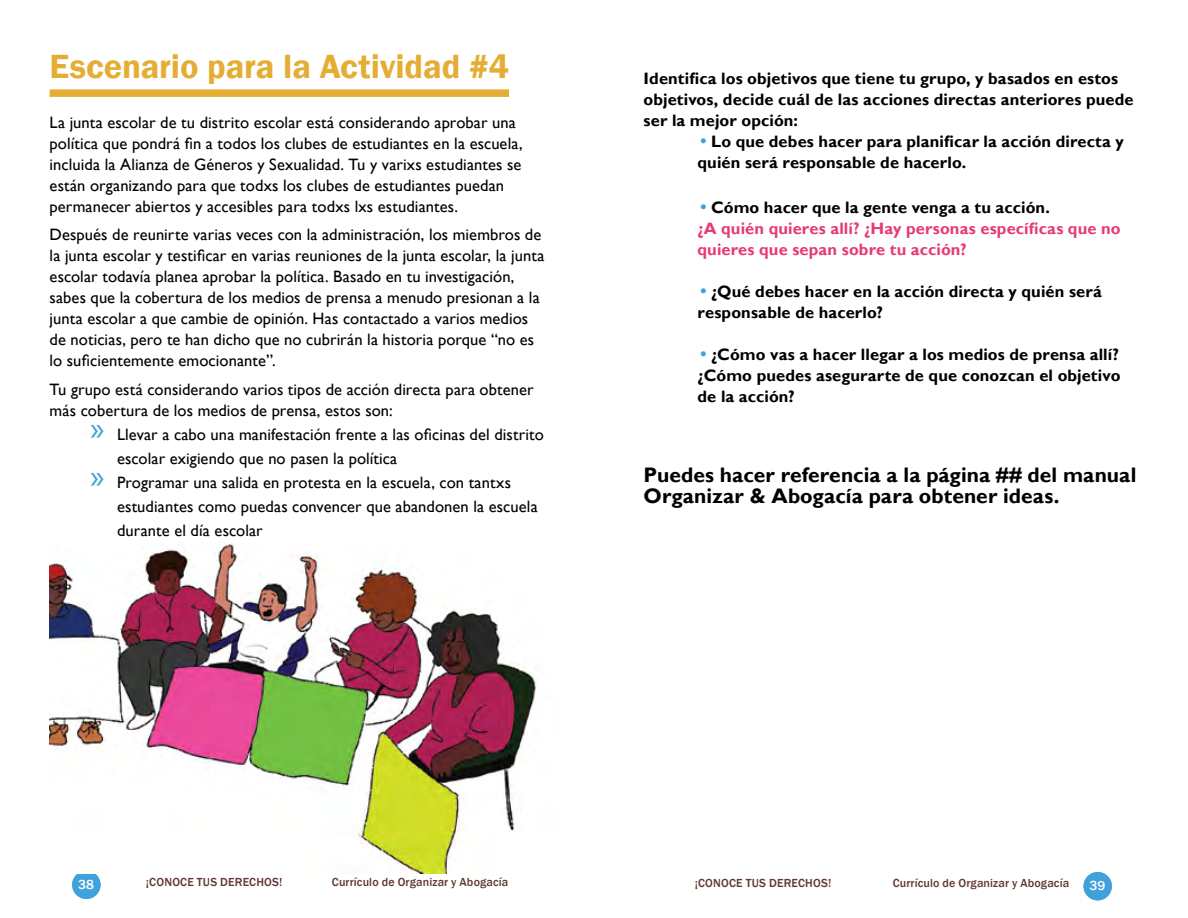
<style>
.page{position:relative;width:1188px;height:918px;background:#fff}
.page>*{position:absolute;margin:0;border:0;box-sizing:border-box;transform-origin:0 0}
.t1{font:600 34.5px "Franklin Gothic";letter-spacing:-.005em;color:#e4ae35}
.t2{font:700 21px/21px "Gill Sans";letter-spacing:.005em;color:#000}
.t3{font:16.5px/21px "Gill Sans";letter-spacing:.005em;color:#000}
.t4{font:700 16.5px/21px "Gill Sans";letter-spacing:.005em;color:#000}
.t5{font:700 16.5px/21px "Gill Sans";letter-spacing:.005em;color:#e63a79}
.t6{font:500 13.5px "Franklin Gothic";color:#fff}
.t7{font:500 12px "Franklin Gothic";letter-spacing:.015em;color:#603832}
.s1{font-family:"Myriad Pro";font-size:34.5px;color:#41a2db}
.s2{font-family:"Franklin Gothic";font-weight:600;font-size:18px;color:#41a2db}
.s3{color:#000}
</style>
<div class="page">
<div style="left:1084px;top:872px;width:28px;height:28px;background:#41a2db;border-radius:50%"></div>
<div style="left:72px;top:871px;width:29px;height:28px;background:#41a2db;border-radius:50%"></div>
<div style="left:50px;top:89px;width:459px;height:8px;background:#e4ae35"></div>
<img style="left:50px;top:543px;width:487px;height:331px">
<h1 class="t1" style="left:50px;top:45px;width:461px">Escenario para la Actividad #4</h1>
<p class="t3" style="left:50px;top:112px;width:475px">La junta escolar de tu distrito escolar está considerando aprobar una política que pondrá fin a todos los clubes de estudiantes en la escuela, incluida la Alianza de Géneros y Sexualidad. Tu y varixs estudiantes se están organizando para que todxs los clubes de estudiantes puedan permanecer abiertos y accesibles para todxs lxs estudiantes.</p>
<p class="t3" style="left:50px;top:225px;width:496px">Después de reunirte varias veces con la administración, los miembros de la junta escolar y testificar en varias reuniones de la junta escolar, la junta escolar todavía planea aprobar la política. Basado en tu investigación, sabes que la cobertura de los medios de prensa a menudo presionan a la junta escolar a que cambie de opinión. Has contactado a varios medios de noticias, pero te han dicho que no cubrirán la historia porque “no es lo suficientemente emocionante”.</p>
<p class="t3" style="left:50px;top:379px;width:486px">Tu grupo está considerando varios tipos de acción directa para obtener más cobertura de los medios de prensa, estos son:</p>
<p class="t3" style="left:90px;top:424px;width:455px"><span class="s1">»</span> Llevar a cabo una manifestación frente a las oficinas del distrito</p>
<p class="t3" style="left:117px;top:448px;width:282px">escolar exigiendo que no pasen la política</p>
<p class="t3" style="left:90px;top:472px;width:422px"><span class="s1">»</span> Programar una salida en protesta en la escuela, con tantxs</p>
<p class="t3" style="left:117px;top:496px;width:422px">estudiantes como puedas convencer que abandonen la escuela</p>
<p class="t3" style="left:117px;top:520px;width:147px">durante el día escolar</p>
<p class="t4" style="left:644px;top:68px;width:491px">Identifica los objetivos que tiene tu grupo, y basados en estos objetivos, decide cuál de las acciones directas anteriores puede ser la mejor opción:</p>
<p class="t4" style="left:698px;top:131px;width:428px"><span class="s2">•</span>Lo que debes hacer para planificar la acción directa y quién será responsable de hacerlo.</p>
<p class="t5" style="left:698px;top:197px;width:425px"><span class="s2">•</span><span class="s3">Cómo hacer que la gente venga a tu acción.<br></span>¿A quién quieres allí? ¿Hay personas específicas que no quieres que sepan sobre tu acción?</p>
<p class="t4" style="left:698px;top:281px;width:406px"><span class="s2">•</span>¿Qué debes hacer en la acción directa y quién será responsable de hacerlo?</p>
<p class="t4" style="left:698px;top:344px;width:424px;text-align:justify"><span class="s2">•</span>¿Cómo vas a hacer llegar a los medios de prensa allí? ¿Cómo puedes asegurarte de que conozcan el objetivo de la acción?</p>
<p class="t2" style="left:644px;top:465px;width:494px">Puedes hacer referencia a la página ## del manual<br>Organizar &amp; Abogacía para obtener ideas.</p>
<p class="t6" style="left:78px;top:876px;width:18px">38</p>
<p class="t7" style="left:146px;top:874px;width:138px">¡CONOCE TUS DERECHOS!</p>
<p class="t7" style="left:332px;top:874px;width:178px">Currículo de Organizar y Abogacía</p>
<p class="t7" style="left:695px;top:875px;width:138px">¡CONOCE TUS DERECHOS!</p>
<p class="t7" style="left:893px;top:875px;width:178px">Currículo de Organizar y Abogacía</p>
<p class="t6" style="left:1090px;top:877px;width:17px">39</p>
</div>
